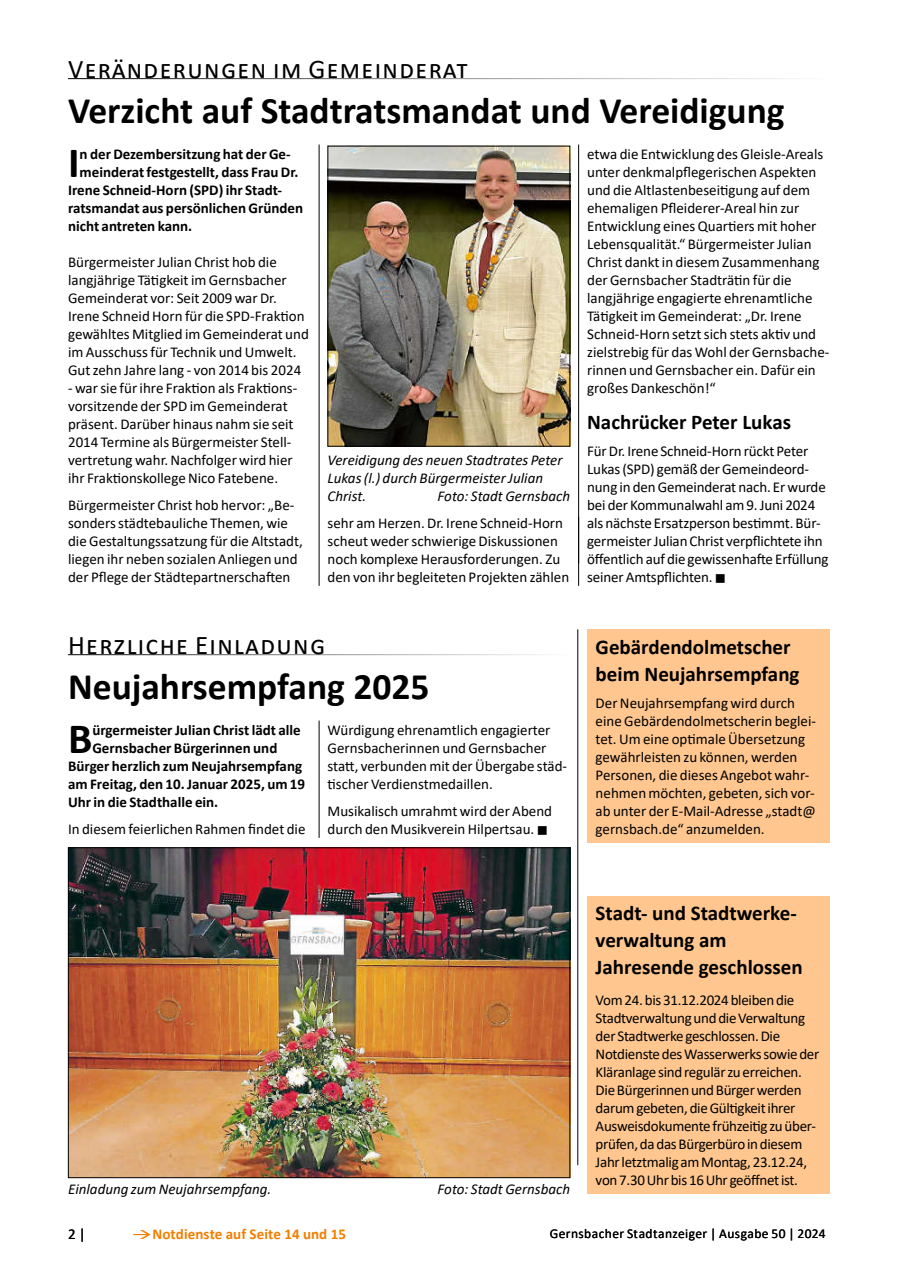
<style>
.page{position:relative;width:902px;height:1280px;background:#fff}
.page>*{position:absolute;margin:0;border:0;box-sizing:border-box;transform-origin:0 0}
.t1{font:700 43.35px "Calibri";color:#000}
.t2{font:700 37.5px "Calibri";color:#000}
.t3{font:27px "Calibri";letter-spacing:.05em;color:#000}
.t4{font:700 21px/27px "Calibri";color:#000}
.t5{font:15px/18px "Calibri";color:#000}
.t6{font:15px/18px "Calibri";letter-spacing:-.02em;color:#000}
.t7{font:700 15px "Calibri";color:#000}
.t8{font:italic 15px/18px "Calibri";color:#000}
.t9{font:700 15px "Calibri";letter-spacing:.005em;color:#f27e00}
.t10{font:13.5px "Calibri";letter-spacing:.03em;color:#000}
</style>
<div class="page">
<hr style="left:319px;top:721px;width:1px;height:117px;background:#000">
<img style="left:70px;top:849px;width:498px;height:327px">
<div style="left:587px;top:629px;width:242px;height:214px;background:#ffc78f"></div>
<div style="left:587px;top:896px;width:242px;height:298px;background:#ffc78f"></div>
<hr style="left:319px;top:145px;width:1px;height:441px;background:#000">
<hr style="left:578px;top:517px;width:1px;height:69px;background:#000">
<img style="left:329px;top:148px;width:239px;height:296px">
<div style="left:327px;top:146px;width:243px;height:300px;border:1px solid #000"></div>
<hr style="left:578px;top:145px;width:1px;height:418px;background:#000">
<hr style="left:577px;top:629px;width:1px;height:536px;background:#000">
<h3 class="t3" style="left:68px;top:50px;width:401px">Veränderungen im Gemeinderat</h3>
<h2 class="t2" style="left:68px;top:84px;width:718px">Verzicht auf Stadtratsmandat und Vereidigung</h2>
<h1 class="t1" style="left:68px;top:132px;width:13px">I</h1>
<p class="t7" style="left:80px;top:143px;width:213px">n der Dezembersitzung hat der Ge-</p>
<p class="t5" style="left:587px;top:145px;width:244px">etwa die Entwicklung des Gleisle-Areals unter denkmalpflegerischen Aspekten und die Altlastenbeseitigung auf dem ehemaligen Pfleiderer-Areal hin zur Entwicklung eines Quartiers mit hoher Lebensqualität.“ Bürgermeister Julian Christ dankt in diesem Zusammenhang der Gernsbacher Stadträtin für die langjährige engagierte ehrenamtliche Tätigkeit im Gemeinderat: „Dr. Irene Schneid-Horn setzt sich stets aktiv und zielstrebig für das Wohl der Gernsbache&shy;rinnen und Gernsbacher ein. Dafür ein großes Dankeschön!“</p>
<h3 class="t4" style="left:587px;top:408px;width:205px">Nachrücker Peter Lukas</h3>
<p class="t5" style="left:587px;top:442px;width:243px">Für Dr. Irene Schneid-Horn rückt Peter Lukas (SPD) gemäß der Gemeindeord&shy;nung in den Gemeinderat nach. Er wurde bei der Kommunalwahl am 9. Juni 2024 als nächste Ersatzperson bestimmt. Bür&shy;germeister Julian Christ verpflichtete ihn öffentlich auf die gewissenhafte Erfüllung seiner Amtspflichten. ■</p>
<p class="t7" style="left:80px;top:161px;width:220px">meinderat festgestellt, dass Frau Dr.</p>
<p class="t7" style="left:68px;top:179px;width:216px">Irene Schneid-Horn (SPD) ihr Stadt-</p>
<p class="t7" style="left:68px;top:197px;width:236px">ratsmandat aus persönlichen Gründen</p>
<p class="t7" style="left:68px;top:215px;width:126px">nicht antreten kann.</p>
<p class="t5" style="left:68px;top:253px;width:242px">Bürgermeister Julian Christ hob die langjährige Tätigkeit im Gernsbacher Gemeinderat vor: Seit 2009 war Dr.<br>Irene Schneid Horn für die SPD-Fraktion gewähltes Mitglied im Gemeinderat und im Ausschuss für Technik und Umwelt.<br>Gut zehn Jahre lang - von 2014 bis 2024</p>
<p class="t5" style="left:68px;top:379px;width:231px">- war sie für ihre Fraktion als Fraktions&shy;vorsitzende der SPD im Gemeinderat präsent. Darüber hinaus nahm sie seit 2014 Termine als Bürgermeister Stell&shy;vertretung wahr. Nachfolger wird hier ihr Fraktionskollege Nico Fatebene.</p>
<p class="t5" style="left:68px;top:496px;width:236px">Bürgermeister Christ hob hervor: „Be&shy;sonders städtebauliche Themen, wie die Gestaltungssatzung für die Altstadt, liegen ihr neben sozialen Anliegen und der Pflege der Städtepartnerschaften</p>
<p class="t8" style="left:327px;top:450px;width:236px">Vereidigung des neuen Stadtrates Peter<br>Lukas (l.) durch Bürgermeister Julian<br>Christ.</p>
<p class="t8" style="left:437px;top:486px;width:134px">Foto: Stadt Gernsbach</p>
<p class="t5" style="left:327px;top:514px;width:243px">sehr am Herzen. Dr. Irene Schneid-Horn scheut weder schwierige Diskussionen noch komplexe Herausforderungen. Zu den von ihr begleiteten Projekten zählen</p>
<h3 class="t3" style="left:68px;top:626px;width:259px">Herzliche Einladung</h3>
<h2 class="t2" style="left:68px;top:660px;width:363px">Neujahrsempfang 2025</h2>
<h1 class="t1" style="left:68px;top:708px;width:26px">B</h1>
<p class="t7" style="left:92px;top:719px;width:210px">ürgermeister Julian Christ lädt alle</p>
<p class="t5" style="left:327px;top:721px;width:241px">Würdigung ehrenamtlich engagierter Gernsbacherinnen und Gernsbacher statt, verbunden mit der Übergabe städ&shy;tischer Verdienstmedaillen.</p>
<p class="t5" style="left:327px;top:802px;width:226px">Musikalisch umrahmt wird der Abend durch den Musikverein Hilpertsau. ■</p>
<p class="t7" style="left:92px;top:737px;width:186px">Gernsbacher Bürgerinnen und</p>
<p class="t7" style="left:68px;top:755px;width:235px">Bürger herzlich zum Neujahrsempfang</p>
<p class="t7" style="left:68px;top:773px;width:238px">am Freitag, den 10. Januar 2025, um 19</p>
<p class="t7" style="left:68px;top:791px;width:152px">Uhr in die Stadthalle ein.</p>
<p class="t5" style="left:68px;top:820px;width:239px">In diesem feierlichen Rahmen findet die</p>
<h3 class="t4" style="left:595px;top:633px;width:205px">Gebärdendolmetscher beim Neujahrsempfang</h3>
<p class="t5" style="left:595px;top:694px;width:222px">Der Neujahrsempfang wird durch eine Gebärdendolmetscherin beglei&shy;tet. Um eine optimale Übersetzung gewährleisten zu können, werden Personen, die dieses Angebot wahr&shy;nehmen möchten, gebeten, sich vor&shy;ab unter der E-Mail-Adresse „stadt@ gernsbach.de“ anzumelden.</p>
<p class="t8" style="left:68px;top:1179px;width:205px">Einladung zum Neujahrsempfang.</p>
<p class="t8" style="left:437px;top:1179px;width:134px">Foto: Stadt Gernsbach</p>
<h3 class="t4" style="left:595px;top:900px;width:208px">Stadt- und Stadtwerke&shy;verwaltung am<br>Jahresende geschlossen</h3>
<p class="t6" style="left:595px;top:991px;width:225px">Vom 24. bis 31.12.2024 bleiben die Stadtverwaltung und die Verwaltung der Stadtwerke geschlossen. Die Notdienste des Wasserwerks sowie der Kläranlage sind regulär zu erreichen.<br>Die Bürgerinnen und Bürger werden darum gebeten, die Gültigkeit ihrer Ausweisdokumente frühzeitig zu über&shy;prüfen, da das Bürgerbüro in diesem Jahr letztmalig am Montag, 23.12.24, von 7.30 Uhr bis 16 Uhr geöffnet ist.</p>
<p class="t9" style="left:132px;top:1223px;width:215px">→Notdienste auf Seite 14 und 15</p>
<p class="t5" style="left:68px;top:1225px;width:19px">2 |</p>
<p class="t10" style="left:549px;top:1224px;width:277px">Gernsbacher Stadtanzeiger | Ausgabe 50 | 2024</p>
</div>
